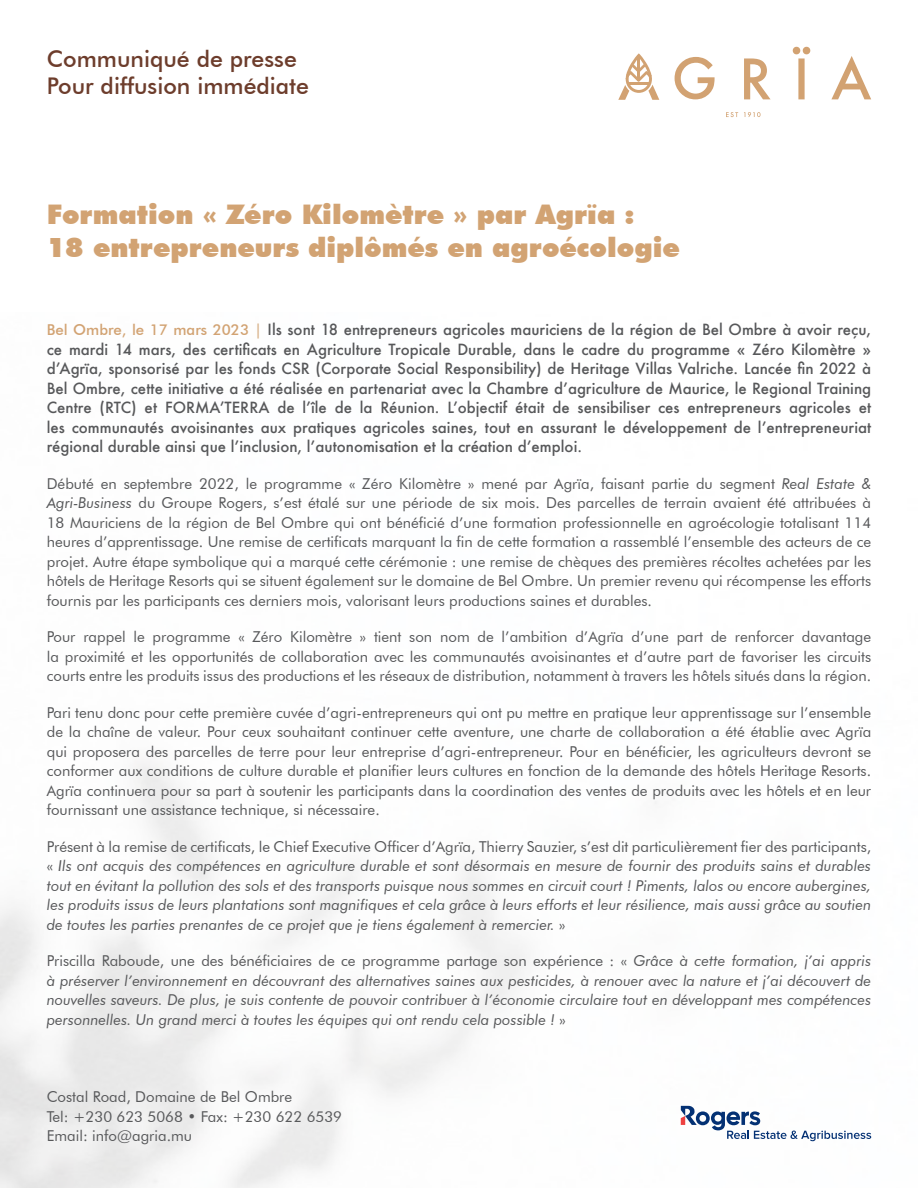
<style>
.page{position:relative;width:918px;height:1188px;background:#fff}
.page>*{position:absolute;margin:0;border:0;box-sizing:border-box;transform-origin:0 0}
.t1{font:900 27px "Futura BT";color:#d2a373}
.t2{font:500 22.95px "Futura BT";color:#6d3d2c}
.t3{font:15px/19.5px "Futura BT";color:#57585a;text-align:justify}
.t4{font:italic 15px/19.5px "Futura BT";color:#57585a;text-align:justify}
.t5{font:500 15px/19.5px "Futura";color:#57585a;text-align:justify}
.s1{font-family:"Futura BT";color:#d2a373}
.s2{font-family:"Futura BT";color:#d9b38b}
.s3{font-style:italic}
.s4{font-style:normal}
</style>
<div class="page">
<svg style="left:675px;top:57px;width:40px;height:42px"></svg>
<svg style="left:793px;top:47px;width:17px;height:52px"></svg>
<svg style="left:831px;top:56px;width:40px;height:43px"></svg>
<svg style="left:744px;top:58px;width:26px;height:41px"></svg>
<svg style="left:744px;top:112px;width:17px;height:5px"></svg>
<svg style="left:726px;top:112px;width:12px;height:5px"></svg>
<svg style="left:618px;top:53px;width:41px;height:47px"></svg>
<hr style="left:627px;top:82px;width:23px;height:3px;background:#d2a272">
<svg style="left:681px;top:1106px;width:190px;height:35px"></svg>
<p class="t2" style="left:47px;top:45px;width:252px">Communiqué de presse</p>
<p class="t2" style="left:47px;top:72px;width:264px">Pour diffusion immédiate</p>
<p class="t1" style="left:47px;top:198px;width:589px">Formation « Zéro Kilomètre » par Agrïa :</p>
<p class="t1" style="left:47px;top:231px;width:635px">18 entrepreneurs diplômés en agroécologie</p>
<p class="t5" style="left:47px;top:320px;width:826px"><span class="s1">Bel Ombre, le 17 mars 2023</span> <span class="s2">|</span> Ils sont 18 entrepreneurs agricoles mauriciens de la région de Bel Ombre à avoir reçu, ce mardi 14 mars, des certificats en Agriculture Tropicale Durable, dans le cadre du programme « Zéro Kilomètre » d’Agrïa, sponsorisé par les fonds CSR (Corporate Social Responsibility) de Heritage Villas Valriche. Lancée fin 2022 à Bel Ombre, cette initiative a été réalisée en partenariat avec la Chambre d’agriculture de Maurice, le Regional Training Centre (RTC) et FORMA’TERRA de l’île de la Réunion. L’objectif était de sensibiliser ces entrepreneurs agricoles et les communautés avoisinantes aux pratiques agricoles saines, tout en assurant le développement de l’entrepreneuriat régional durable ainsi que l’inclusion, l’autonomisation et la création d’emploi.</p>
<p class="t3" style="left:47px;top:474px;width:826px">Débuté en septembre 2022, le programme « Zéro Kilomètre » mené par Agrïa, faisant partie du segment <span class="s3">Real Estate &amp; Agri-Business</span> du Groupe Rogers, s’est étalé sur une période de six mois. Des parcelles de terrain avaient été attribuées à 18 Mauriciens de la région de Bel Ombre qui ont bénéficié d’une formation professionnelle en agroécologie totalisant 114 heures d’apprentissage. Une remise de certificats marquant la fin de cette formation a rassemblé l’ensemble des acteurs de ce projet. Autre étape symbolique qui a marqué cette cérémonie : une remise de chèques des premières récoltes achetées par les hôtels de Heritage Resorts qui se situent également sur le domaine de Bel Ombre. Un premier revenu qui récompense les efforts fournis par les participants ces derniers mois, valorisant leurs productions saines et durables.</p>
<p class="t3" style="left:47px;top:627px;width:826px">Pour rappel le programme « Zéro Kilomètre » tient son nom de l’ambition d’Agrïa d’une part de renforcer davantage la proximité et les opportunités de collaboration avec les communautés avoisinantes et d’autre part de favoriser les circuits courts entre les produits issus des productions et les réseaux de distribution, notamment à travers les hôtels situés dans la région.</p>
<p class="t3" style="left:47px;top:703px;width:826px">Pari tenu donc pour cette première cuvée d’agri-entrepreneurs qui ont pu mettre en pratique leur apprentissage sur l’ensemble de la chaîne de valeur. Pour ceux souhaitant continuer cette aventure, une charte de collaboration a été établie avec Agrïa qui proposera des parcelles de terre pour leur entreprise d’agri-entrepreneur. Pour en bénéficier, les agriculteurs devront se conformer aux conditions de culture durable et planifier leurs cultures en fonction de la demande des hôtels Heritage Resorts.<br>Agrïa continuera pour sa part à soutenir les participants dans la coordination des ventes de produits avec les hôtels et en leur fournissant une assistance technique, si nécessaire.</p>
<p class="t4" style="left:47px;top:837px;width:826px"><span class="s4">Présent à la remise de certificats, le Chief Executive Officer d’Agrïa, Thierry Sauzier, s’est dit particulièrement fier des participants, «</span> Ils ont acquis des compétences en agriculture durable et sont désormais en mesure de fournir des produits sains et durables tout en évitant la pollution des sols et des transports puisque nous sommes en circuit court ! Piments, lalos ou encore aubergines, les produits issus de leurs plantations sont magnifiques et cela grâce à leurs efforts et leur résilience, mais aussi grâce au soutien de toutes les parties prenantes de ce projet que je tiens également à remercier. <span class="s4">»</span></p>
<p class="t4" style="left:47px;top:951px;width:826px"><span class="s4">Priscilla Raboude, une des bénéficiaires de ce programme partage son expérience : «</span> Grâce à cette formation, j’ai appris à préserver l’environnement en découvrant des alternatives saines aux pesticides, à renouer avec la nature et j’ai découvert de nouvelles saveurs. De plus, je suis contente de pouvoir contribuer à l’économie circulaire tout en développant mes compétences personnelles. Un grand merci à toutes les équipes qui ont rendu cela possible ! <span class="s4">»</span></p>
<p class="t3" style="left:47px;top:1087px;width:297px;text-align:left">Costal Road, Domaine de Bel Ombre<br>Tel: +230 623 5068 • Fax: +230 622 6539<br>Email: info@agria.mu</p>
</div>
